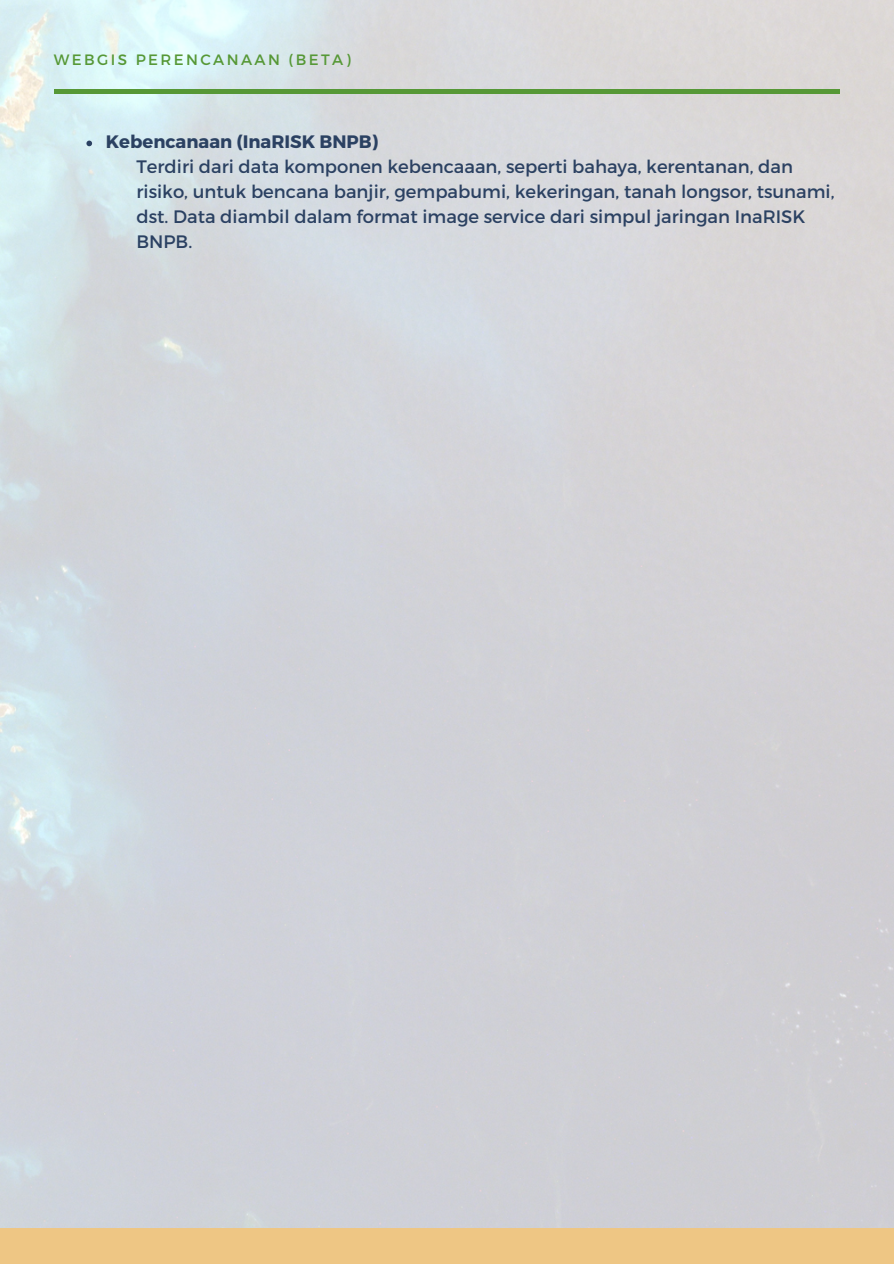
<style>
.page{position:relative;width:894px;height:1264px;background:#fff}
.page>*{position:absolute;margin:0;border:0;box-sizing:border-box;transform-origin:0 0}
.t1{font:18px/24.8px "Montserrat";color:#2b4162}
.t2{font:700 18px "Montserrat";color:#2b4162}
.t3{font:15px "Montserrat";letter-spacing:.16em;color:#569836}
</style>
<div class="page">
<img style="left:0;top:0;width:893px;height:1228px">
<hr style="left:54px;top:90px;width:785px;height:4px;background:#569836">
<div style="left:0;top:1228px;width:893px;height:35px;background:#eec684"></div>
<svg style="left:86px;top:141px;width:6px;height:5px"></svg>
<p class="t3" style="left:54px;top:50px;width:298px">WEBGIS PERENCANAAN (BETA)</p>
<p class="t2" style="left:106px;top:130px;width:274px">Kebencanaan (InaRISK BNPB)</p>
<p class="t1" style="left:136px;top:154px;width:699px">Terdiri dari data komponen kebencaaan, seperti bahaya, kerentanan, dan risiko, untuk bencana banjir, gempabumi, kekeringan, tanah longsor, tsunami, dst. Data diambil dalam format image service dari simpul jaringan InaRISK BNPB.</p>
</div>
